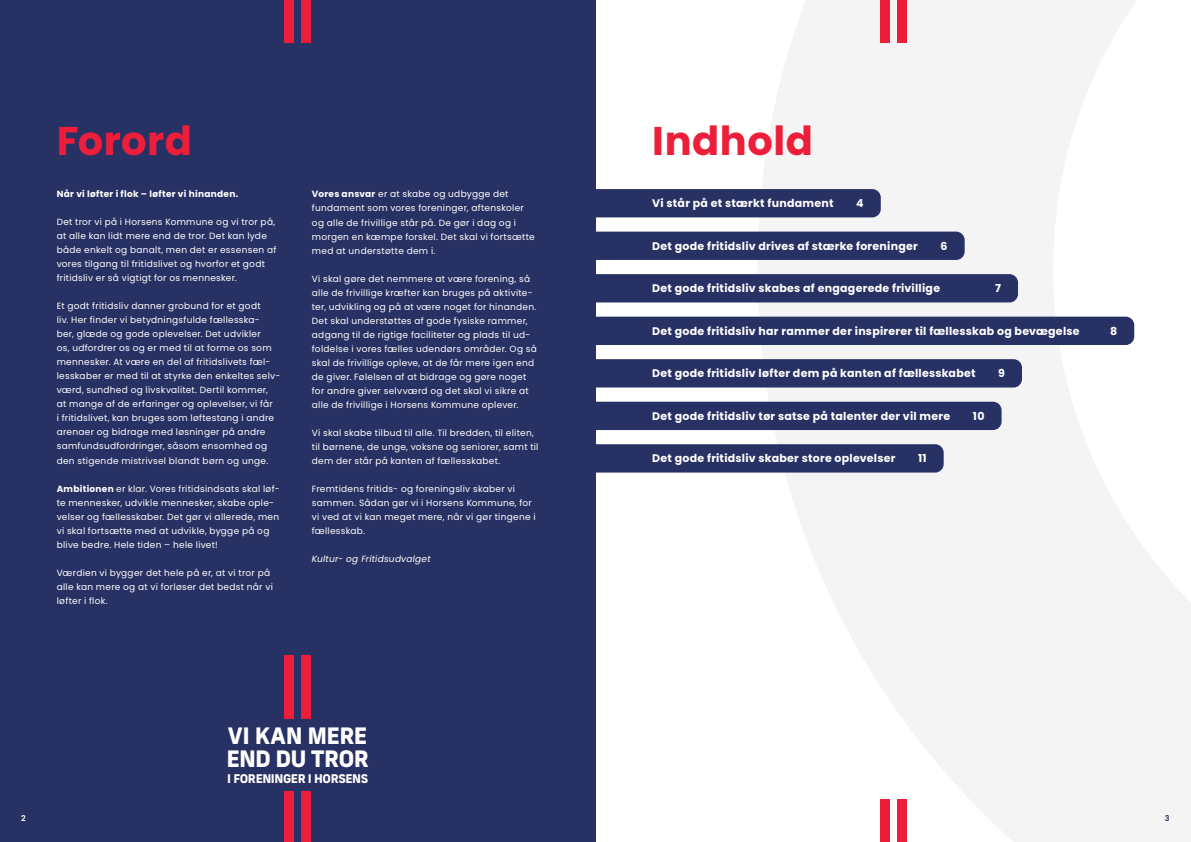
<style>
.page{position:relative;width:1191px;height:842px;background:#fff}
.page>*{position:absolute;margin:0;border:0;box-sizing:border-box;transform-origin:0 0}
.t1{font:700 40px "Poppins";letter-spacing:.015em;color:#ed1e3a}
.t2{font:800 22.6px/22.7px "New Frank";letter-spacing:-.03em;color:#fff}
.t3{font:800 12px "New Frank";letter-spacing:-.03em;color:#fff}
.t4{font:700 11px "Poppins";letter-spacing:.025em;color:#fff}
.t5{font:9px/14px "Poppins";letter-spacing:.03em;color:#fff}
.t6{font:700 9px "Poppins";letter-spacing:.03em;color:#fff}
.t7{font:italic 9px "Poppins";letter-spacing:.025em;color:#fff}
.t8{font:600 8px "Poppins";color:#283163}
.t9{font:600 8px "Poppins";color:#fff}
.s1{font-weight:700}
</style>
<div class="page">
<svg style="left:757px;top:0;width:434px;height:842px;fill:#f4f4f4"></svg>
<div style="left:0;top:0;width:595px;height:842px;background:#283163"></div>
<div style="left:284px;top:0;width:10px;height:43px;background:#ed1e3a"></div>
<div style="left:301px;top:0;width:10px;height:43px;background:#ed1e3a"></div>
<div style="left:284px;top:656px;width:10px;height:63px;background:#ed1e3a"></div>
<div style="left:284px;top:792px;width:10px;height:50px;background:#ed1e3a"></div>
<div style="left:301px;top:656px;width:10px;height:63px;background:#ed1e3a"></div>
<div style="left:301px;top:792px;width:10px;height:50px;background:#ed1e3a"></div>
<div style="left:879px;top:0;width:10px;height:43px;background:#ed1e3a"></div>
<div style="left:896px;top:0;width:10px;height:43px;background:#ed1e3a"></div>
<div style="left:879px;top:799px;width:10px;height:43px;background:#ed1e3a"></div>
<div style="left:896px;top:799px;width:10px;height:43px;background:#ed1e3a"></div>
<div style="left:595px;top:189px;width:285px;height:28px;background:#283163"></div>
<div style="left:595px;top:232px;width:369px;height:28px;background:#283163"></div>
<div style="left:595px;top:274px;width:423px;height:28px;background:#283163"></div>
<div style="left:595px;top:317px;width:539px;height:28px;background:#283163"></div>
<div style="left:595px;top:359px;width:427px;height:28px;background:#283163"></div>
<div style="left:595px;top:402px;width:406px;height:28px;background:#283163"></div>
<svg style="left:595px;top:444px;width:348px;height:29px;background:#2c3566"></svg>
<h1 class="t1" style="left:57px;top:118px;width:137px">Forord</h1>
<p class="t6" style="left:57px;top:189px;width:183px">Når vi løfter i flok – løfter vi hinanden.</p>
<p class="t5" style="left:57px;top:215px;width:221px">Det tror vi på i Horsens Kommune og vi tror på, at alle kan lidt mere end de tror. Det kan lyde både enkelt og banalt, men det er essensen af vores tilgang til fritidslivet og hvorfor et godt fritidsliv er så vigtigt for os mennesker.</p>
<p class="t5" style="left:57px;top:299px;width:225px">Et godt fritidsliv danner grobund for et godt<br>liv. Her finder vi betydningsfulde fællesska-<br>ber, glæde og gode oplevelser. Det udvikler<br>os, udfordrer os og er med til at forme os som mennesker. At være en del af fritidslivets fæl&shy;lesskaber er med til at styrke den enkeltes selv&shy;værd, sundhed og livskvalitet. Dertil kommer,<br>at mange af de erfaringer og oplevelser, vi får<br>i fritidslivet, kan bruges som løftestang i andre arenaer og bidrage med løsninger på andre samfundsudfordringer, såsom ensomhed og den stigende mistrivsel blandt børn og unge.</p>
<p class="t5" style="left:57px;top:481px;width:224px"><span class="s1">Ambitionen</span> er klar. Vores fritidsindsats skal løf&shy;te mennesker, udvikle mennesker, skabe ople&shy;velser og fællesskaber. Det gør vi allerede, men vi skal fortsætte med at udvikle, bygge på og blive bedre. Hele tiden – hele livet!</p>
<p class="t5" style="left:57px;top:565px;width:218px">Værdien vi bygger det hele på er, at vi tror på alle kan mere og at vi forløser det bedst når vi løfter i flok.</p>
<p class="t5" style="left:312px;top:187px;width:224px"><span class="s1">Vores ansvar</span> er at skabe og udbygge det fundament som vores foreninger, aftenskoler og alle de frivillige står på. De gør i dag og i morgen en kæmpe forskel. Det skal vi fortsætte med at understøtte dem i.</p>
<p class="t5" style="left:312px;top:271px;width:226px">Vi skal gøre det nemmere at være forening, så alle de frivillige kræfter kan bruges på aktivite&shy;ter, udvikling og på at være noget for hinanden.<br>Det skal understøttes af gode fysiske rammer, adgang til de rigtige faciliteter og plads til ud&shy;foldelse i vores fælles udendørs områder. Og så skal de frivillige opleve, at de får mere igen end de giver. Følelsen af at bidrage og gøre noget for andre giver selvværd og det skal vi sikre at alle de frivillige i Horsens Kommune oplever.</p>
<p class="t5" style="left:312px;top:425px;width:228px">Vi skal skabe tilbud til alle. Til bredden, til eliten, til børnene, de unge, voksne og seniorer, samt til dem der står på kanten af fællesskabet.</p>
<p class="t5" style="left:312px;top:481px;width:225px">Fremtidens fritids- og foreningsliv skaber vi sammen. Sådan gør vi i Horsens Kommune, for vi ved at vi kan meget mere, når vi gør tingene i fællesskab.</p>
<p class="t7" style="left:312px;top:553px;width:120px">Kultur- og Fritidsudvalget</p>
<p class="t9" style="left:21px;top:813px;width:6px">2</p>
<h2 class="t2" style="left:227px;top:724px;width:144px">VI KAN MERE<br>END DU TROR</h2>
<h3 class="t3" style="left:227px;top:770px;width:143px">I FORENINGER I HORSENS</h3>
<h1 class="t1" style="left:652px;top:118px;width:162px">Indhold</h1>
<p class="t4" style="left:652px;top:197px;width:183px">Vi står på et stærkt fundament</p>
<p class="t4" style="left:856px;top:197px;width:9px">4</p>
<p class="t4" style="left:652px;top:239px;width:267px">Det gode fritidsliv drives af stærke foreninger</p>
<p class="t4" style="left:940px;top:239px;width:9px">6</p>
<p class="t4" style="left:652px;top:282px;width:289px">Det gode fritidsliv skabes af engagerede frivillige</p>
<p class="t4" style="left:995px;top:282px;width:7px">7</p>
<p class="t4" style="left:652px;top:324px;width:429px">Det gode fritidsliv har rammer der inspirerer til fællesskab og bevægelse</p>
<p class="t4" style="left:1110px;top:324px;width:9px">8</p>
<p class="t4" style="left:652px;top:367px;width:325px">Det gode fritidsliv løfter dem på kanten af fællesskabet</p>
<p class="t4" style="left:998px;top:367px;width:8px">9</p>
<p class="t4" style="left:652px;top:409px;width:299px">Det gode fritidsliv tør satse på talenter der vil mere</p>
<p class="t4" style="left:973px;top:409px;width:13px">10</p>
<p class="t4" style="left:652px;top:452px;width:245px">Det gode fritidsliv skaber store oplevelser</p>
<p class="t4" style="left:918px;top:452px;width:10px">11</p>
<p class="t8" style="left:1164px;top:813px;width:6px">3</p>
</div>
